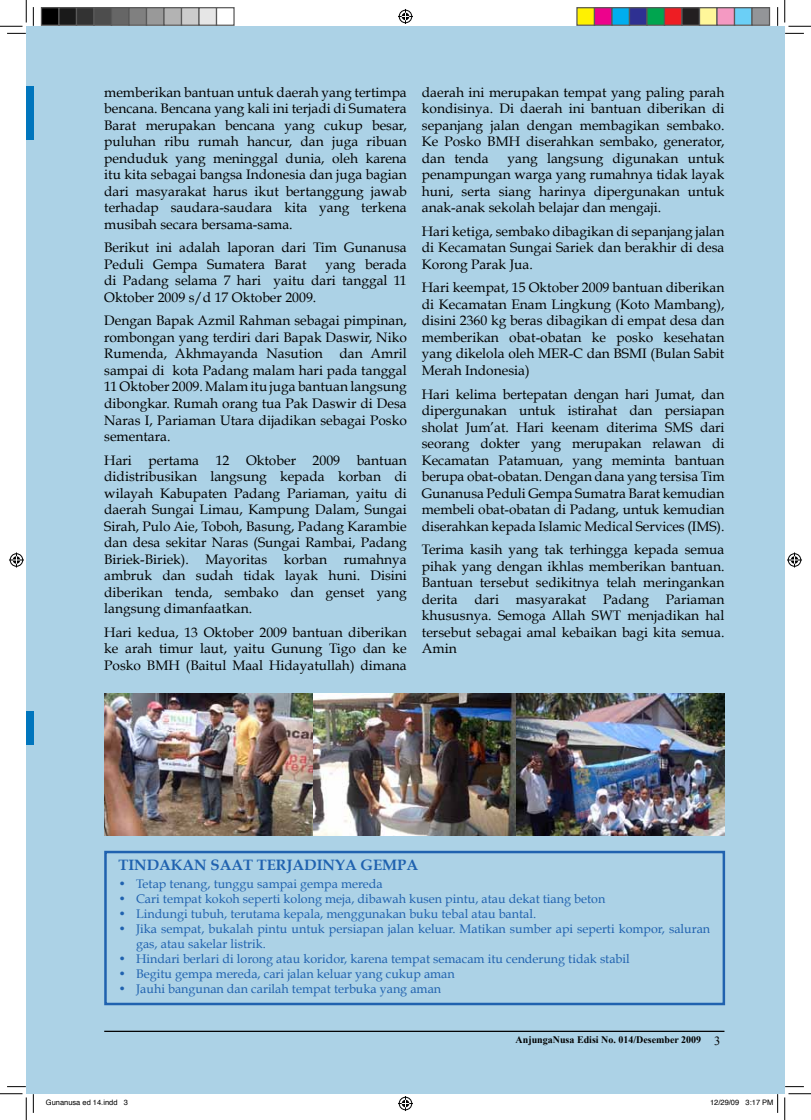
<style>
.page{position:relative;width:811px;height:1120px;background:#fff}
.page>*{position:absolute;margin:0;border:0;box-sizing:border-box;transform-origin:0 0}
.t1{font:700 15px "Book Antiqua";color:#2062af}
.t2{font:13.75px/16.5px "Book Antiqua";color:#000;text-align:justify}
.t3{font:12.5px/15px "Book Antiqua";color:#2062af}
.t4{font:700 10px "Times New Roman";color:#000}
.t5{font:7.5px "Helvetica";color:#000}
.s1{font-weight:400;font-size:12.5px}
</style>
<div class="page">
<div style="left:26px;top:26px;width:7px;height:1067px;background:#acd2e6"></div>
<div style="left:33px;top:26px;width:752px;height:1067px;background:#acd2e6"></div>
<hr style="left:104px;top:1030px;width:620px;height:1px;background:#000">
<div style="left:26px;top:86px;width:7px;height:54px;background:#0075bd"></div>
<div style="left:26px;top:711px;width:7px;height:33px;background:#0075bd"></div>
<div style="left:104px;top:850px;width:621px;height:154px;border:2px solid #2062af"></div>
<img style="left:104px;top:693px;width:620px;height:142px">
<svg style="left:7px;top:33px;width:19px;height:1px"></svg>
<svg style="left:785px;top:33px;width:19px;height:1px"></svg>
<svg style="left:33px;top:7px;width:1px;height:19px"></svg>
<svg style="left:33px;top:1093px;width:1px;height:19px"></svg>
<svg style="left:777px;top:7px;width:1px;height:19px"></svg>
<svg style="left:0;top:0;width:27px;height:27px"></svg>
<svg style="left:0;top:1093px;width:27px;height:26px"></svg>
<svg style="left:784px;top:0;width:27px;height:27px"></svg>
<svg style="left:784px;top:1093px;width:27px;height:26px"></svg>
<svg style="left:398px;top:9px;width:15px;height:15px"></svg>
<svg style="left:398px;top:1096px;width:15px;height:14px"></svg>
<svg style="left:9px;top:552px;width:15px;height:15px"></svg>
<svg style="left:787px;top:552px;width:15px;height:15px"></svg>
<div style="left:41px;top:8px;width:18px;height:17px;background:#000"></div>
<div style="left:41px;top:7px;width:19px;height:19px;border:1px solid #595959"></div>
<div style="left:59px;top:8px;width:17px;height:17px;background:#1a1a1a"></div>
<div style="left:58px;top:7px;width:19px;height:19px;border:1px solid #595959"></div>
<div style="left:76px;top:8px;width:18px;height:17px;background:#333"></div>
<div style="left:76px;top:7px;width:19px;height:19px;border:1px solid #595959"></div>
<div style="left:94px;top:8px;width:17px;height:17px;background:#4d4d4d"></div>
<div style="left:93px;top:7px;width:19px;height:19px;border:1px solid #595959"></div>
<div style="left:111px;top:8px;width:18px;height:17px;background:#666"></div>
<div style="left:111px;top:7px;width:19px;height:19px;border:1px solid #595959"></div>
<div style="left:129px;top:8px;width:17px;height:17px;background:#808080"></div>
<div style="left:128px;top:7px;width:19px;height:19px;border:1px solid #595959"></div>
<div style="left:146px;top:8px;width:18px;height:17px;background:#999"></div>
<div style="left:146px;top:7px;width:19px;height:19px;border:1px solid #595959"></div>
<div style="left:164px;top:8px;width:17px;height:17px;background:#b3b3b3"></div>
<div style="left:163px;top:7px;width:19px;height:19px;border:1px solid #595959"></div>
<div style="left:181px;top:8px;width:18px;height:17px;background:#ccc"></div>
<div style="left:181px;top:7px;width:19px;height:19px;border:1px solid #595959"></div>
<div style="left:199px;top:8px;width:17px;height:17px;background:#e6e6e6"></div>
<div style="left:198px;top:7px;width:19px;height:19px;border:1px solid #595959"></div>
<div style="left:216px;top:7px;width:19px;height:19px;border:1px solid #595959"></div>
<div style="left:577px;top:8px;width:17px;height:17px;background:#fff101"></div>
<div style="left:576px;top:7px;width:19px;height:19px;border:1px solid #595959"></div>
<div style="left:594px;top:8px;width:18px;height:17px;background:#ed028c"></div>
<div style="left:594px;top:7px;width:18px;height:19px;border:1px solid #595959"></div>
<div style="left:612px;top:8px;width:17px;height:17px;background:#00aeef"></div>
<div style="left:611px;top:7px;width:19px;height:19px;border:1px solid #595959"></div>
<div style="left:629px;top:8px;width:18px;height:17px;background:#2e3092"></div>
<div style="left:629px;top:7px;width:18px;height:19px;border:1px solid #595959"></div>
<div style="left:647px;top:8px;width:17px;height:17px;background:#00a54f"></div>
<div style="left:646px;top:7px;width:19px;height:19px;border:1px solid #595959"></div>
<div style="left:664px;top:8px;width:18px;height:17px;background:#ee1d23"></div>
<div style="left:664px;top:7px;width:18px;height:19px;border:1px solid #595959"></div>
<div style="left:682px;top:8px;width:17px;height:17px;background:#231f20"></div>
<div style="left:681px;top:7px;width:19px;height:19px;border:1px solid #595959"></div>
<div style="left:699px;top:8px;width:18px;height:17px;background:#fff79a"></div>
<div style="left:699px;top:7px;width:18px;height:19px;border:1px solid #595959"></div>
<div style="left:717px;top:8px;width:17px;height:17px;background:#f499c2"></div>
<div style="left:716px;top:7px;width:19px;height:19px;border:1px solid #595959"></div>
<div style="left:734px;top:8px;width:18px;height:17px;background:#6bcff6"></div>
<div style="left:734px;top:7px;width:18px;height:19px;border:1px solid #595959"></div>
<div style="left:752px;top:8px;width:17px;height:17px;background:#939598"></div>
<div style="left:751px;top:7px;width:19px;height:19px;border:1px solid #595959"></div>
<svg style="left:745px;top:1093px;width:33px;height:19px"></svg>
<p class="t2" style="left:104px;top:84px;width:304px">memberikan bantuan untuk daerah yang tertimpa bencana. Bencana yang kali ini terjadi di Sumatera Barat merupakan bencana yang cukup besar, puluhan ribu rumah hancur, dan juga ribuan penduduk yang meninggal dunia, oleh karena itu kita sebagai bangsa Indonesia dan juga bagian dari masyarakat harus ikut bertanggung jawab terhadap saudara-saudara kita yang terkena musibah secara bersama-sama.</p>
<p class="t2" style="left:104px;top:239px;width:304px">Berikut ini adalah laporan dari Tim Gunanusa<br>Peduli Gempa Sumatera Barat</p>
<p class="t2" style="left:104px;top:256px;width:304px;text-indent:221px">yang berada di Padang selama 7 hari yaitu dari tanggal 11<br>Oktober 2009 s/d 17 Oktober 2009.</p>
<p class="t2" style="left:104px;top:312px;width:304px">Dengan Bapak Azmil Rahman sebagai pimpinan, rombongan yang terdiri dari Bapak Daswir, Niko Rumenda, Akhmayanda Nasution dan Amril sampai di kota Padang malam hari pada tanggal 11 Oktober 2009. Malam itu juga bantuan langsung dibongkar. Rumah orang tua Pak Daswir di Desa Naras I, Pariaman Utara dijadikan sebagai Posko sementara.</p>
<p class="t2" style="left:104px;top:451px;width:304px">Hari pertama 12 Oktober 2009 bantuan didistribusikan langsung kepada korban di wilayah Kabupaten Padang Pariaman, yaitu di daerah Sungai Limau, Kampung Dalam, Sungai Sirah, Pulo Aie, Toboh, Basung, Padang Karambie dan desa sekitar Naras (Sungai Rambai, Padang Biriek-Biriek). Mayoritas korban rumahnya ambruk dan sudah tidak layak huni. Disini diberikan tenda, sembako dan genset yang langsung dimanfaatkan.</p>
<p class="t2" style="left:104px;top:623px;width:304px">Hari kedua, 13 Oktober 2009 bantuan diberikan ke arah timur laut, yaitu Gunung Tigo dan ke Posko BMH (Baitul Maal Hidayatullah) dimana</p>
<p class="t2" style="left:422px;top:84px;width:304px">daerah ini merupakan tempat yang paling parah kondisinya. Di daerah ini bantuan diberikan di sepanjang jalan dengan membagikan sembako.<br>Ke Posko BMH diserahkan sembako, generator, dan tenda</p>
<p class="t2" style="left:422px;top:150px;width:304px;text-indent:86px">yang langsung digunakan untuk penampungan warga yang rumahnya tidak layak huni, serta siang harinya dipergunakan untuk anak-anak sekolah belajar dan mengaji.</p>
<p class="t2" style="left:422px;top:223px;width:304px">Hari ketiga, sembako dibagikan di sepanjang jalan di Kecamatan Sungai Sariek dan berakhir di desa Korong Parak Jua.</p>
<p class="t2" style="left:422px;top:279px;width:304px">Hari keempat, 15 Oktober 2009 bantuan diberikan di Kecamatan Enam Lingkung (Koto Mambang), disini 2360 kg beras dibagikan di empat desa dan memberikan obat-obatan ke posko kesehatan yang dikelola oleh MER-C dan BSMI (Bulan Sabit Merah Indonesia)</p>
<p class="t2" style="left:422px;top:385px;width:304px">Hari kelima bertepatan dengan hari Jumat, dan dipergunakan untuk istirahat dan persiapan sholat Jum’at. Hari keenam diterima SMS dari seorang dokter yang merupakan relawan di Kecamatan Patamuan, yang meminta bantuan berupa obat-obatan. Dengan dana yang tersisa Tim Gunanusa Peduli Gempa Sumatra Barat kemudian membeli obat-obatan di Padang, untuk kemudian diserahkan kepada Islamic Medical Services (IMS).</p>
<p class="t2" style="left:422px;top:541px;width:304px">Terima kasih yang tak terhingga kepada semua pihak yang dengan ikhlas memberikan bantuan.<br>Bantuan tersebut sedikitnya telah meringankan derita dari masyarakat Padang Pariaman khususnya. Semoga Allah SWT menjadikan hal tersebut sebagai amal kebaikan bagi kita semua.<br>Amin</p>
<p class="t1" style="left:118px;top:855px;width:301px">TINDAKAN SAAT TERJADINYA GEMPA</p>
<p class="t3" style="left:118px;top:875px;width:266px">• Tetap tenang, tunggu sampai gempa mereda</p>
<p class="t3" style="left:118px;top:890px;width:488px">• Cari tempat kokoh seperti kolong meja, dibawah kusen pintu, atau dekat tiang beton</p>
<p class="t3" style="left:118px;top:905px;width:419px">• Lindungi tubuh, terutama kepala, menggunakan buku tebal atau bantal.</p>
<p class="t3" style="left:136px;top:920px;width:575px;text-indent:-18px">• Jika sempat, bukalah pintu untuk persiapan jalan keluar. Matikan sumber api seperti kompor, saluran gas, atau sakelar listrik.</p>
<p class="t3" style="left:118px;top:950px;width:513px">• Hindari berlari di lorong atau koridor, karena tempat semacam itu cenderung tidak stabil</p>
<p class="t3" style="left:118px;top:965px;width:338px">• Begitu gempa mereda, cari jalan keluar yang cukup aman</p>
<p class="t3" style="left:118px;top:980px;width:324px">• Jauhi bangunan dan carilah tempat terbuka yang aman</p>
<p class="t4" style="left:515px;top:1032px;width:206px">AnjungaNusa Edisi No. 014/Desember 2009 <span class="s1">3</span></p>
<p class="t5" style="left:46px;top:1096px;width:84px">Gunanusa ed 14.indd 3</p>
<p class="t5" style="left:710px;top:1096px;width:65px">12/29/09 3:17 PM</p>
</div>
